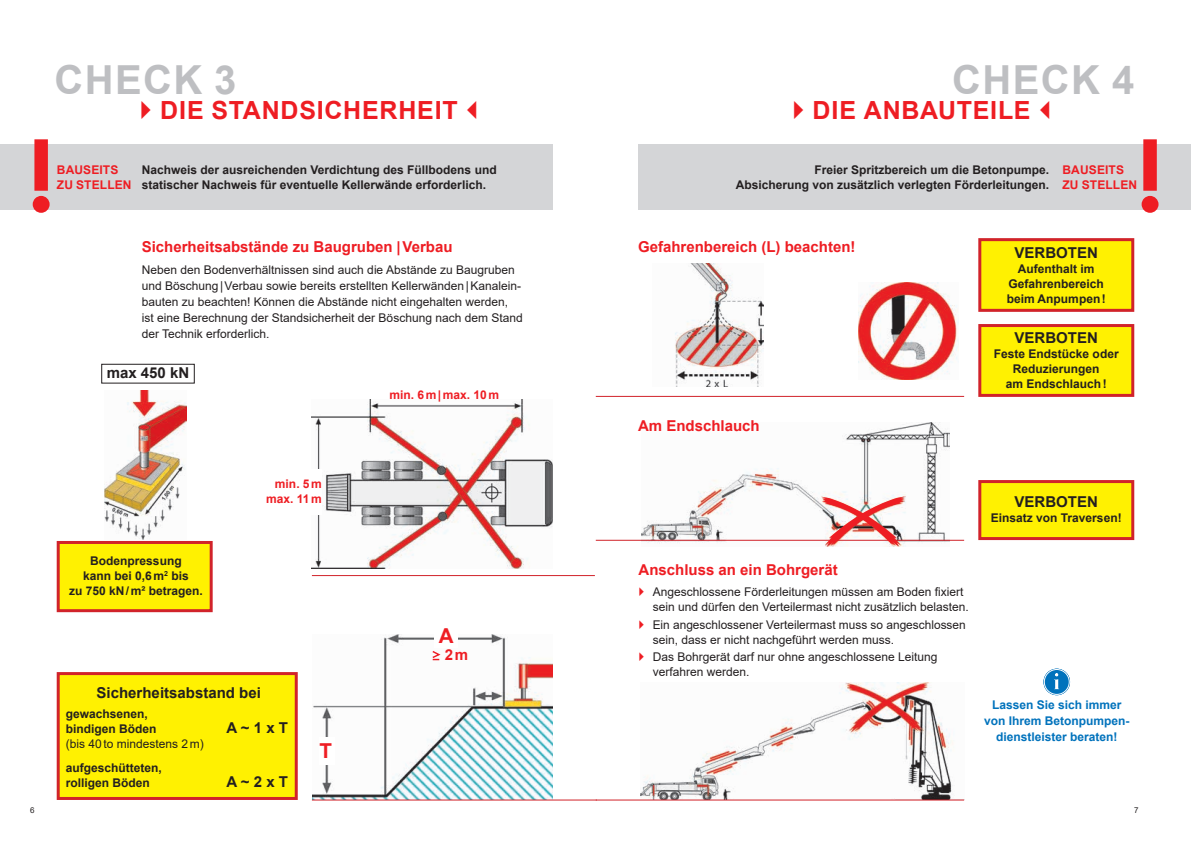
<style>
.page{position:relative;width:1191px;height:842px;background:#fff}
.page>*{position:absolute;margin:0;border:0;box-sizing:border-box;transform-origin:0 0}
.t1{font:600 95.6px "Futura ND";color:#ee1d23}
.t2{font:700 40px "Arial";letter-spacing:.035em;color:#bebfc2}
.t3{font:700 25px "Arial";letter-spacing:.03em;color:#ee1d23}
.t4{font:700 20.6px "Arial";color:#ee1d23}
.t5{font:700 15px "Arial";color:#ee1d23}
.t6{font:700 15px "Arial";color:#231f20}
.t7{font:12px/16px "Arial";color:#231f20}
.t8{font:700 12px/15px "Arial";color:#231f20}
.t9{font:700 12px/15px "Arial";letter-spacing:.01em;color:#ee1d23}
.t10{font:700 12px/16px "Arial";color:#0072bc;text-align:center}
.t11{font:8px "Arial";color:#231f20}
</style>
<div class="page">
<img style="left:640px;top:683px;width:313px;height:116px">
<img style="left:641px;top:422px;width:309px;height:125px">
<img style="left:858px;top:282px;width:100px;height:98px">
<img style="left:675px;top:264px;width:88px;height:123px">
<img style="left:313px;top:635px;width:240px;height:164px">
<img style="left:312px;top:399px;width:240px;height:169px">
<img style="left:105px;top:390px;width:81px;height:149px">
<hr style="left:596px;top:540px;width:368px;height:1px;background:#d1232a">
<hr style="left:596px;top:799px;width:368px;height:1px;background:#d1232a">
<div style="left:0;top:145px;width:553px;height:65px;background:#d4d5d7"></div>
<div style="left:57px;top:672px;width:241px;height:128px;background:#fff101;border:3px solid #d1232a"></div>
<div style="left:57px;top:541px;width:156px;height:71px;background:#fff101;border:3px solid #d1232a"></div>
<div style="left:434px;top:628px;width:24px;height:20px;background:#fff"></div>
<div style="left:101px;top:364px;width:94px;height:20px;border:1px solid #231f20"></div>
<div style="left:319px;top:737px;width:16px;height:28px;background:#fff"></div>
<hr style="left:312px;top:575px;width:283px;height:1px;background:#d1232a">
<div style="left:246px;top:469px;width:76px;height:45px;background:#fff"></div>
<div style="left:638px;top:145px;width:553px;height:65px;background:#d4d5d7"></div>
<div style="left:978px;top:480px;width:156px;height:60px;background:#fff101;border:3px solid #d1232a"></div>
<hr style="left:596px;top:396px;width:368px;height:1px;background:#d1232a">
<div style="left:978px;top:238px;width:156px;height:74px;background:#fff101;border:3px solid #d1232a"></div>
<div style="left:978px;top:324px;width:156px;height:73px;background:#fff101;border:3px solid #d1232a"></div>
<hr style="left:312px;top:799px;width:285px;height:1px;background:#d1232a">
<svg style="left:1043px;top:669px;width:27px;height:26px"></svg>
<div style="left:1044px;top:669px;width:25px;height:26px;border:1px solid #fff;border-radius:50%"></div>
<svg style="left:431px;top:649px;width:11px;height:11px"></svg>
<img style="left:820px;top:496px;width:85px;height:50px">
<h2 class="t2" style="left:55px;top:52px;width:183px">CHECK 3</h2>
<h2 class="t2" style="left:952px;top:52px;width:183px">CHECK 4</h2>
<h3 class="t3" style="left:160px;top:92px;width:299px">DIE STANDSICHERHEIT</h3>
<h3 class="t3" style="left:812px;top:92px;width:219px">DIE ANBAUTEILE</h3>
<h1 class="t1" style="left:28px;top:111px;width:29px">!</h1>
<p class="t9" style="left:57px;top:162px;width:76px">BAUSEITS<br>ZU STELLEN</p>
<p class="t8" style="left:142px;top:162px;width:356px">Nachweis der ausreichenden Verdichtung des Füllbodens und statischer Nachweis für eventuelle Kellerwände erforderlich.</p>
<p class="t5" style="left:142px;top:236px;width:312px">Sicherheitsabstände zu Baugruben |Verbau</p>
<p class="t7" style="left:142px;top:261px;width:382px">Neben den Bodenverhältnissen sind auch die Abstände zu Baugruben und Böschung|Verbau sowie bereits erstellten Kellerwänden|Kanalein&shy;bauten zu beachten! Können die Abstände nicht eingehalten werden, ist eine Berechnung der Standsicherheit der Böschung nach dem Stand der Technik erforderlich.</p>
<p class="t6" style="left:107px;top:362px;width:84px">max 450 kN</p>
<p class="t8" style="left:69px;top:553px;width:135px;text-align:center">Bodenpressung<br>kann bei 0,6m<sup>2</sup> bis<br>zu 750 kN/m² betragen.</p>
<p class="t9" style="left:266px;top:477px;width:57px;text-align:right">min. 5m max. 11m</p>
<p class="t6" style="left:97px;top:682px;width:166px">Sicherheitsabstand bei</p>
<p class="t8" style="left:66px;top:707px;width:92px">gewachsenen, bindigen Böden</p>
<p class="t6" style="left:226px;top:717px;width:63px">A ~ 1 x T</p>
<p class="t7" style="left:66px;top:736px;width:139px">(bis 40to mindestens 2m)</p>
<p class="t8" style="left:66px;top:760px;width:98px">aufgeschütteten, rolligen Böden</p>
<p class="t6" style="left:226px;top:771px;width:63px">A ~ 2 x T</p>
<h3 class="t4" style="left:320px;top:736px;width:14px">T</h3>
<p class="t9" style="left:389px;top:387px;width:111px">min. 6m|max. 10m</p>
<h3 class="t4" style="left:439px;top:621px;width:16px">A</h3>
<p class="t5" style="left:445px;top:644px;width:25px">2m</p>
<p class="t8" style="left:735px;top:162px;width:315px;text-align:right">Freier Spritzbereich um die Betonpumpe.<br>Absicherung von zusätzlich verlegten Förderleitungen.</p>
<h1 class="t1" style="left:1136px;top:111px;width:29px">!</h1>
<p class="t9" style="left:1062px;top:162px;width:76px">BAUSEITS<br>ZU STELLEN</p>
<p class="t5" style="left:638px;top:236px;width:219px">Gefahrenbereich (L) beachten!</p>
<p class="t5" style="left:638px;top:415px;width:123px">Am Endschlauch</p>
<p class="t6" style="left:1014px;top:242px;width:85px">VERBOTEN</p>
<p class="t8" style="left:1006px;top:261px;width:101px;text-align:center">Aufenthalt im<br>Gefahrenbereich beim Anpumpen!</p>
<p class="t6" style="left:1014px;top:328px;width:85px">VERBOTEN</p>
<p class="t8" style="left:994px;top:347px;width:126px;text-align:center">Feste Endstücke oder<br>Reduzierungen<br>am Endschlauch!</p>
<p class="t6" style="left:1014px;top:491px;width:85px">VERBOTEN</p>
<p class="t8" style="left:991px;top:510px;width:132px">Einsatz von Traversen!</p>
<p class="t5" style="left:638px;top:559px;width:201px">Anschluss an ein Bohrgerät</p>
<p class="t7" style="left:652px;top:584px;width:318px;line-height:15px">Angeschlossene Förderleitungen müssen am Boden fixiert sein und dürfen den Verteilermast nicht zusätzlich belasten.</p>
<p class="t7" style="left:652px;top:617px;width:314px;line-height:15px">Ein angeschlossener Verteilermast muss so angeschlossen sein, dass er nicht nachgeführt werden muss.</p>
<p class="t7" style="left:652px;top:649px;width:286px;line-height:15px">Das Bohrgerät darf nur ohne angeschlossene Leitung verfahren werden.</p>
<p class="t10" style="left:984px;top:697px;width:147px">Lassen Sie sich immer von Ihrem Betonpumpen&shy;dienstleister beraten!</p>
<p class="t11" style="left:30px;top:805px;width:6px">6</p>
<p class="t11" style="left:1134px;top:805px;width:6px">7</p>
</div>
